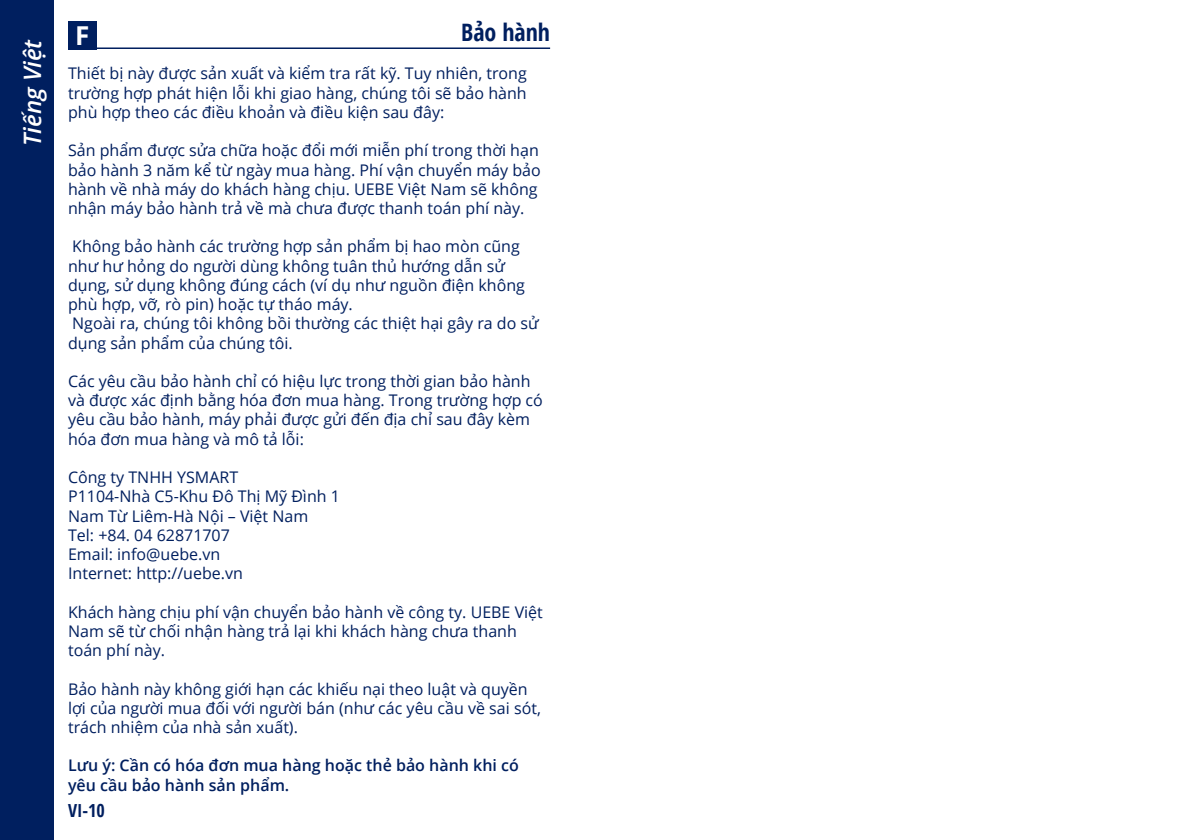
<style>
.page{position:relative;width:1191px;height:840px;background:#fff}
.page>*{position:absolute;margin:0;border:0;box-sizing:border-box;transform-origin:0 0}
.t1{font:700 26px "Open Sans";color:#fff}
.t2{font:italic 600 24px "Open Sans";color:#fff}
.t3{font:700 condensed 24px "Open Sans";color:#001f5f}
.t4{font:700 condensed 18px "Open Sans";color:#001f5f}
.t5{font:16px/19.2px "Open Sans";color:#001f5f}
.t6{font:600 16px/19.2px "Open Sans";color:#001f5f}
</style>
<div class="page">
<div style="left:0;top:0;width:54px;height:839px;background:#001f5f"></div>
<hr style="left:68px;top:47px;width:482px;height:2px;background:#001f5f">
<div style="left:68px;top:21px;width:28px;height:28px;background:#001f5f"></div>
<h2 class="t2" style="left:16px;top:146px;width:108px;rotate:-90deg">Tiếng Việt</h2>
<h1 class="t1" style="left:75px;top:17px;width:16px">F</h1>
<h2 class="t3" style="left:461px;top:16px;width:90px">Bảo hành</h2>
<p class="t5" style="left:68px;top:64px;width:460px;text-align:justify">Thiết bị này được sản xuất và kiểm tra rất kỹ. Tuy nhiên, trong trường hợp phát hiện lỗi khi giao hàng, chúng tôi sẽ bảo hành phù hợp theo các điều khoản và điều kiện sau đây:</p>
<p class="t5" style="left:68px;top:140px;width:474px">Sản phẩm được sửa chữa hoặc đổi mới miễn phí trong thời hạn bảo hành 3 năm kể từ ngày mua hàng. Phí vận chuyển máy bảo hành về nhà máy do khách hàng chịu. UEBE Việt Nam sẽ không nhận máy bảo hành trả về mà chưa được thanh toán phí này.</p>
<p class="t5" style="left:68px;top:236px;width:472px">Không bảo hành các trường hợp sản phẩm bị hao mòn cũng như hư hỏng do người dùng không tuân thủ hướng dẫn sử dụng, sử dụng không đúng cách (ví dụ như nguồn điện không phù hợp, vỡ, rò pin) hoặc tự tháo máy.<br>Ngoài ra, chúng tôi không bồi thường các thiệt hại gây ra do sử dụng sản phẩm của chúng tôi.</p>
<p class="t5" style="left:68px;top:371px;width:476px">Các yêu cầu bảo hành chỉ có hiệu lực trong thời gian bảo hành và được xác định bằng hóa đơn mua hàng. Trong trường hợp có yêu cầu bảo hành, máy phải được gửi đến địa chỉ sau đây kèm hóa đơn mua hàng và mô tả lỗi:</p>
<p class="t5" style="left:68px;top:467px;width:273px">Công ty TNHH YSMART<br>P1104-Nhà C5-Khu Đô Thị Mỹ Đình 1<br>Nam Từ Liêm-Hà Nội – Việt Nam<br>Tel: +84. 04 62871707<br>Email: info@uebe.vn<br>Internet: http://uebe.vn</p>
<p class="t5" style="left:68px;top:601px;width:476px">Khách hàng chịu phí vận chuyển bảo hành về công ty. UEBE Việt<br>Nam sẽ từ chối nhận hàng trả lại khi khách hàng chưa thanh toán phí này.</p>
<p class="t5" style="left:68px;top:678px;width:474px">Bảo hành này không giới hạn các khiếu nại theo luật và quyền lợi của người mua đối với người bán (như các yêu cầu về sai sót, trách nhiệm của nhà sản xuất).</p>
<p class="t6" style="left:68px;top:755px;width:452px">Lưu ý: Cần có hóa đơn mua hàng hoặc thẻ bảo hành khi có yêu cầu bảo hành sản phẩm.</p>
<p class="t4" style="left:68px;top:797px;width:38px">VI-10</p>
</div>
